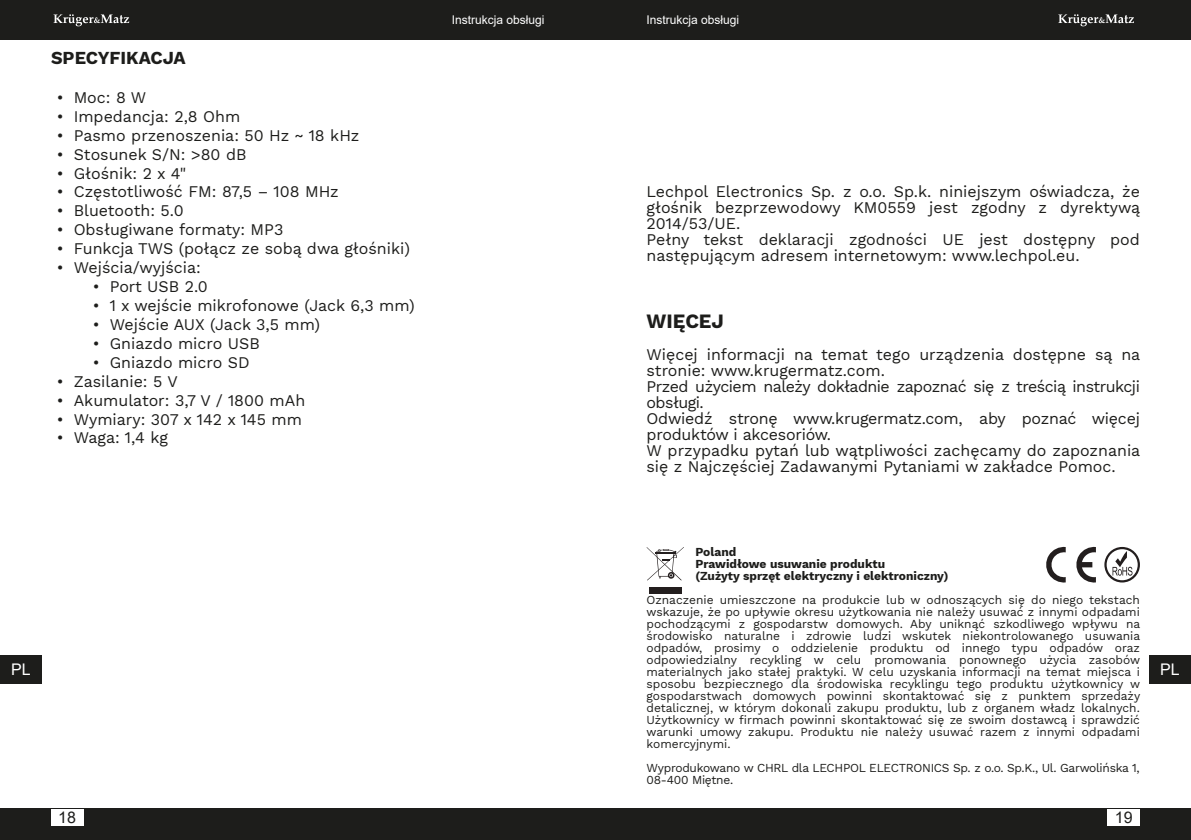
<style>
.page{position:relative;width:1191px;height:840px;background:#fff}
.page>*{position:absolute;margin:0;border:0;box-sizing:border-box;transform-origin:0 0}
.t1{font:700 20px "Work Sans";color:#1d1d1b}
.t2{font:700 18px "Work Sans";color:#1d1d1b}
.t3{font:16px/16px "Work Sans";color:#1d1d1b}
.t4{font:16px "Arial";color:#1d1d1b}
.t5{font:16px "Arial";color:#fff}
.t6{font:12px/12px "Work Sans";letter-spacing:-.02em;color:#1d1d1b;text-align:justify}
.t7{font:700 12px/12px "Work Sans";color:#1d1d1b}
.t8{font:12px "Arial";color:#fff}
</style>
<div class="page">
<div style="left:649px;top:587px;width:32px;height:6px;background:#231e1e"></div>
<svg style="left:646px;top:547px;width:38px;height:33px"></svg>
<svg style="left:1104px;top:546px;width:36px;height:36px"></svg>
<svg style="left:1046px;top:546px;width:50px;height:36px"></svg>
<div style="left:595px;top:0;width:596px;height:40px;background:#1d1d1b"></div>
<div style="left:595px;top:808px;width:596px;height:31px;background:#1d1d1b"></div>
<div style="left:1107px;top:808px;width:33px;height:17px;background:#fff"></div>
<div style="left:1149px;top:654px;width:42px;height:29px;background:#1d1d1b"></div>
<svg style="left:1058px;top:14px;width:76px;height:12px"></svg>
<div style="left:0;top:808px;width:595px;height:31px;background:#1d1d1b"></div>
<div style="left:0;top:0;width:595px;height:40px;background:#1d1d1b"></div>
<div style="left:51px;top:808px;width:32px;height:17px;background:#fff"></div>
<div style="left:0;top:654px;width:42px;height:29px;background:#1d1d1b"></div>
<svg style="left:54px;top:14px;width:75px;height:12px"></svg>
<p class="t2" style="left:51px;top:47px;width:136px">SPECYFIKACJA</p>
<p class="t3" style="left:57px;top:89px;width:91px">• Moc: 8 W</p>
<p class="t3" style="left:57px;top:108px;width:185px">• Impedancja: 2,8 Ohm</p>
<p class="t3" style="left:57px;top:127px;width:304px">• Pasmo przenoszenia: 50 Hz ~ 18 kHz</p>
<p class="t3" style="left:57px;top:146px;width:191px">• Stosunek S/N: &gt;80 dB</p>
<p class="t3" style="left:57px;top:165px;width:131px">• Głośnik: 2 x 4"</p>
<p class="t3" style="left:57px;top:184px;width:284px">• Częstotliwość FM: 87,5 – 108 MHz</p>
<p class="t3" style="left:57px;top:203px;width:128px">• Bluetooth: 5.0</p>
<p class="t3" style="left:57px;top:222px;width:228px">• Obsługiwane formaty: MP3</p>
<p class="t3" style="left:57px;top:240px;width:355px">• Funkcja TWS (połącz ze sobą dwa głośniki)</p>
<p class="t3" style="left:57px;top:259px;width:146px">• Wejścia/wyjścia:</p>
<p class="t3" style="left:93px;top:278px;width:117px">• Port USB 2.0</p>
<p class="t3" style="left:93px;top:297px;width:323px">• 1 x wejście mikrofonowe (Jack 6,3 mm)</p>
<p class="t3" style="left:93px;top:316px;width:229px">• Wejście AUX (Jack 3,5 mm)</p>
<p class="t3" style="left:93px;top:335px;width:169px">• Gniazdo micro USB</p>
<p class="t3" style="left:93px;top:354px;width:158px">• Gniazdo micro SD</p>
<p class="t3" style="left:57px;top:373px;width:122px">• Zasilanie: 5 V</p>
<p class="t3" style="left:57px;top:392px;width:250px">• Akumulator: 3,7 V / 1800 mAh</p>
<p class="t3" style="left:57px;top:411px;width:247px">• Wymiary: 307 x 142 x 145 mm</p>
<p class="t3" style="left:57px;top:429px;width:113px">• Waga: 1,4 kg</p>
<p class="t8" style="left:452px;top:15px;width:94px">Instrukcja obsługi</p>
<p class="t8" style="left:646px;top:15px;width:94px">Instrukcja obsługi</p>
<p class="t3" style="left:646px;top:184px;width:495px">Lechpol Electronics Sp. z o.o. Sp.k. niniejszym oświadcza, że głośnik bezprzewodowy KM0559 jest zgodny z dyrektywą 2014/53/UE.<br>Pełny tekst deklaracji zgodności UE jest dostępny pod następującym adresem internetowym: www.lechpol.eu.</p>
<p class="t1" style="left:646px;top:309px;width:79px">WIĘCEJ</p>
<p class="t3" style="left:646px;top:346px;width:495px">Więcej informacji na temat tego urządzenia dostępne są na stronie: www.krugermatz.com.<br>Przed użyciem należy dokładnie zapoznać się z treścią instrukcji obsługi.<br>Odwiedź stronę www.krugermatz.com, aby poznać więcej produktów i akcesoriów.<br>W przypadku pytań lub wątpliwości zachęcamy do zapoznania się z Najczęściej Zadawanymi Pytaniami w zakładce Pomoc.</p>
<p class="t7" style="left:695px;top:545px;width:255px">Poland<br>Prawidłowe usuwanie produktu<br>(Zużyty sprzęt elektryczny i elektroniczny)</p>
<p class="t6" style="left:646px;top:593px;width:495px">Oznaczenie umieszczone na produkcie lub w odnoszących się do niego tekstach wskazuje, że po upływie okresu użytkowania nie należy usuwać z innymi odpadami pochodzącymi z gospodarstw domowych. Aby uniknąć szkodliwego wpływu na środowisko naturalne i zdrowie ludzi wskutek niekontrolowanego usuwania odpadów, prosimy o oddzielenie produktu od innego typu odpadów oraz odpowiedzialny recykling w celu promowania ponownego użycia zasobów materialnych jako stałej praktyki. W celu uzyskania informacji na temat miejsca i sposobu bezpiecznego dla środowiska recyklingu tego produktu użytkownicy w gospodarstwach domowych powinni skontaktować się z punktem sprzedaży detalicznej, w którym dokonali zakupu produktu, lub z organem władz lokalnych.<br>Użytkownicy w firmach powinni skontaktować się ze swoim dostawcą i sprawdzić warunki umowy zakupu. Produktu nie należy usuwać razem z innymi odpadami komercyjnymi.</p>
<p class="t6" style="left:646px;top:761px;width:494px">Wyprodukowano w CHRL dla LECHPOL ELECTRONICS Sp. z o.o. Sp.K., Ul. Garwolińska 1,<br>08-400 Miętne.</p>
<p class="t5" style="left:11px;top:662px;width:21px">PL</p>
<p class="t5" style="left:1160px;top:662px;width:21px">PL</p>
<p class="t4" style="left:58px;top:810px;width:19px">18</p>
<p class="t4" style="left:1114px;top:810px;width:19px">19</p>
</div>
